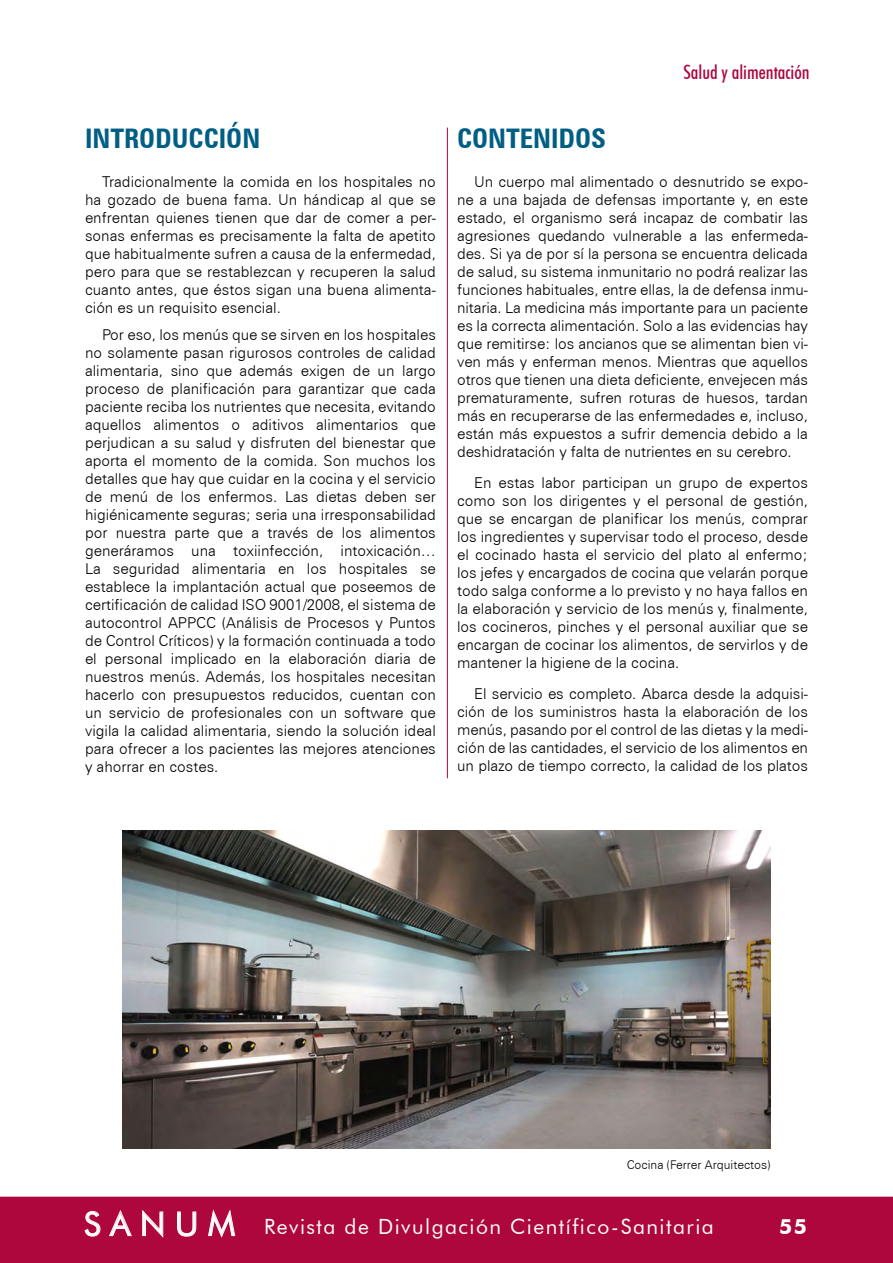
<style>
.page{position:relative;width:893px;height:1263px;background:#fff}
.page>*{position:absolute;margin:0;border:0;box-sizing:border-box;transform-origin:0 0}
.t1{font:700 condensed 27px "Zurich BT";color:#005e85}
.t2{font:21px "Futura BT";letter-spacing:.07em;color:#fff}
.t3{font:700 21px "Futura BT";color:#fff}
.t4{font:500 condensed 19.5px "Futura BT";color:#ad073d}
.t5{font:300 15px/18px "Zurich BT";color:#000;text-align:justify}
.t6{font:300 12px "Zurich BT";color:#000}
.s1{font-size:33px}
</style>
<div class="page">
<div style="left:0;top:1197px;width:893px;height:66px;background:#ad073d"></div>
<hr style="left:447px;top:128px;width:1px;height:650px;background:#ad073d">
<img style="left:122px;top:831px;width:648px;height:317px">
<h1 class="t1" style="left:85px;top:122px;width:177px">INTRODUCCIÓN</h1>
<p class="t5" style="left:85px;top:173px;width:352px;text-indent:17px">Tradicionalmente la comida en los hospitales no ha gozado de buena fama. Un hándicap al que se enfrentan quienes tienen que dar de comer a per&shy;sonas enfermas es precisamente la falta de apetito que habitualmente sufren a causa de la enfermedad, pero para que se restablezcan y recuperen la salud cuanto antes, que éstos sigan una buena alimenta&shy;ción es un requisito esencial.</p>
<p class="t5" style="left:85px;top:325px;width:352px;text-indent:17px">Por eso, los menús que se sirven en los hospitales no solamente pasan rigurosos controles de calidad alimentaria, sino que además exigen de un largo proceso de planificación para garantizar que cada paciente reciba los nutrientes que necesita, evitando aquellos alimentos o aditivos alimentarios que perjudican a su salud y disfruten del bienestar que aporta el momento de la comida. Son muchos los detalles que hay que cuidar en la cocina y el servicio de menú de los enfermos. Las dietas deben ser higiénicamente seguras; seria una irresponsabilidad por nuestra parte que a través de los alimentos generáramos una toxiinfección, intoxicación… La seguridad alimentaria en los hospitales se establece la implantación actual que poseemos de certificación de calidad ISO 9001/2008, el sistema de autocontrol APPCC (Análisis de Procesos y Puntos de Control Críticos) y la formación continuada a todo el personal implicado en la elaboración diaria de nuestros menús. Además, los hospitales necesitan hacerlo con presupuestos reducidos, cuentan con un servicio de profesionales con un software que vigila la calidad alimentaria, siendo la solución ideal para ofrecer a los pacientes las mejores atenciones y ahorrar en costes.</p>
<h3 class="t4" style="left:683px;top:60px;width:128px">Salud y alimentación</h3>
<h1 class="t1" style="left:457px;top:122px;width:151px">CONTENIDOS</h1>
<p class="t5" style="left:457px;top:173px;width:352px;text-indent:17px">Un cuerpo mal alimentado o desnutrido se expo&shy;ne a una bajada de defensas importante y, en este estado, el organismo será incapaz de combatir las agresiones quedando vulnerable a las enfermeda&shy;des. Si ya de por sí la persona se encuentra delicada de salud, su sistema inmunitario no podrá realizar las funciones habituales, entre ellas, la de defensa inmu&shy;nitaria. La medicina más importante para un paciente es la correcta alimentación. Solo a las evidencias hay que remitirse: los ancianos que se alimentan bien vi&shy;ven más y enferman menos. Mientras que aquellos otros que tienen una dieta deficiente, envejecen más prematuramente, sufren roturas de huesos, tardan más en recuperarse de las enfermedades e, incluso, están más expuestos a sufrir demencia debido a la deshidratación y falta de nutrientes en su cerebro.</p>
<p class="t5" style="left:457px;top:474px;width:352px;text-indent:17px">En estas labor participan un grupo de expertos como son los dirigentes y el personal de gestión, que se encargan de planificar los menús, comprar los ingredientes y supervisar todo el proceso, desde el cocinado hasta el servicio del plato al enfermo; los jefes y encargados de cocina que velarán porque todo salga conforme a lo previsto y no haya fallos en la elaboración y servicio de los menús y, finalmente, los cocineros, pinches y el personal auxiliar que se encargan de cocinar los alimentos, de servirlos y de mantener la higiene de la cocina.</p>
<p class="t5" style="left:457px;top:684px;width:352px;text-indent:17px">El servicio es completo. Abarca desde la adquisi&shy;ción de los suministros hasta la elaboración de los menús, pasando por el control de las dietas y la medi&shy;ción de las cantidades, el servicio de los alimentos en un plazo de tiempo correcto, la calidad de los platos</p>
<p class="t6" style="left:627px;top:1158px;width:145px">Cocina (Ferrer Arquitectos)</p>
<h2 class="t2" style="left:84px;top:1214px;width:631px"><span class="s1">S A N U M</span> Revista de Divulgación Científico-Sanitaria</h2>
<h2 class="t3" style="left:779px;top:1214px;width:29px">55</h2>
</div>
